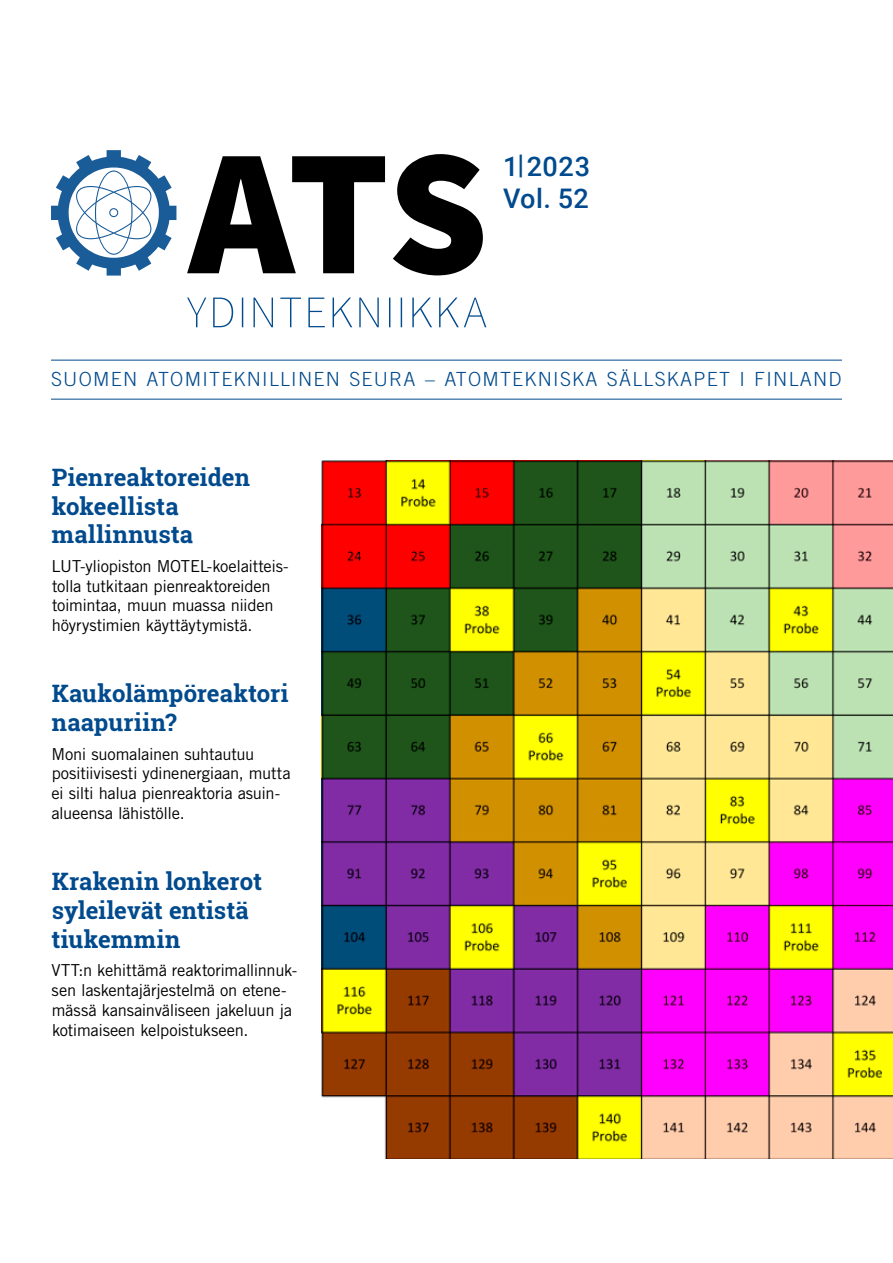
<style>
.page{position:relative;width:893px;height:1263px;background:#fff}
.page>*{position:absolute;margin:0;border:0;box-sizing:border-box;transform-origin:0 0}
.t1{font:500 27px/32.4px "Roboto";letter-spacing:.015em;color:#004a8d}
.t2{font:700 24px/28.8px "Roboto Slab";letter-spacing:.005em;color:#004a8d}
.t3{font:300 19.5px "Trade Gothic LT Std";letter-spacing:.065em;color:#004a8d}
.t4{font:16.5px/19.8px "Trade Gothic LT Std";letter-spacing:-.015em;color:#000}
</style>
<div class="page">
<hr style="left:51px;top:360px;width:791px;height:1px;background:#004a8d">
<hr style="left:51px;top:399px;width:791px;height:1px;background:#004a8d">
<svg style="left:187px;top:154px;width:296px;height:121px"></svg>
<svg style="left:187px;top:298px;width:299px;height:29px"></svg>
<svg style="left:51px;top:150px;width:125px;height:126px"></svg>
<img style="left:322px;top:461px;width:571px;height:698px">
<h1 class="t1" style="left:503px;top:149px;width:88px">1|2023<br>Vol. 52</h1>
<p class="t3" style="left:51px;top:367px;width:792px">SUOMEN ATOMITEKNILLINEN SEURA – ATOMTEKNISKA SÄLLSKAPET I FINLAND</p>
<h2 class="t2" style="left:52px;top:462px;width:200px">Pienreaktoreiden kokeellista mallinnusta</h2>
<p class="t4" style="left:52px;top:556px;width:237px">LUT-yliopiston MOTEL-koelaitteis&shy;tolla tutkitaan pienreaktoreiden toimintaa, muun muassa niiden höyrystimien käyttäytymistä.</p>
<h2 class="t2" style="left:52px;top:679px;width:238px">Kaukolämpöreaktori naapuriin?</h2>
<p class="t4" style="left:51px;top:744px;width:241px">Moni suomalainen suhtautuu positiivisesti ydinenergiaan, mutta ei silti halua pienreaktoria asuin&shy;alueensa lähistölle.</p>
<h2 class="t2" style="left:52px;top:867px;width:212px">Krakenin lonkerot syleilevät entistä tiukemmin</h2>
<p class="t4" style="left:51px;top:960px;width:247px">VTT:n kehittämä reaktorimallinnuk&shy;sen laskentajärjestelmä on etene&shy;mässä kansainväliseen jakeluun ja kotimaiseen kelpoistukseen.</p>
</div>
